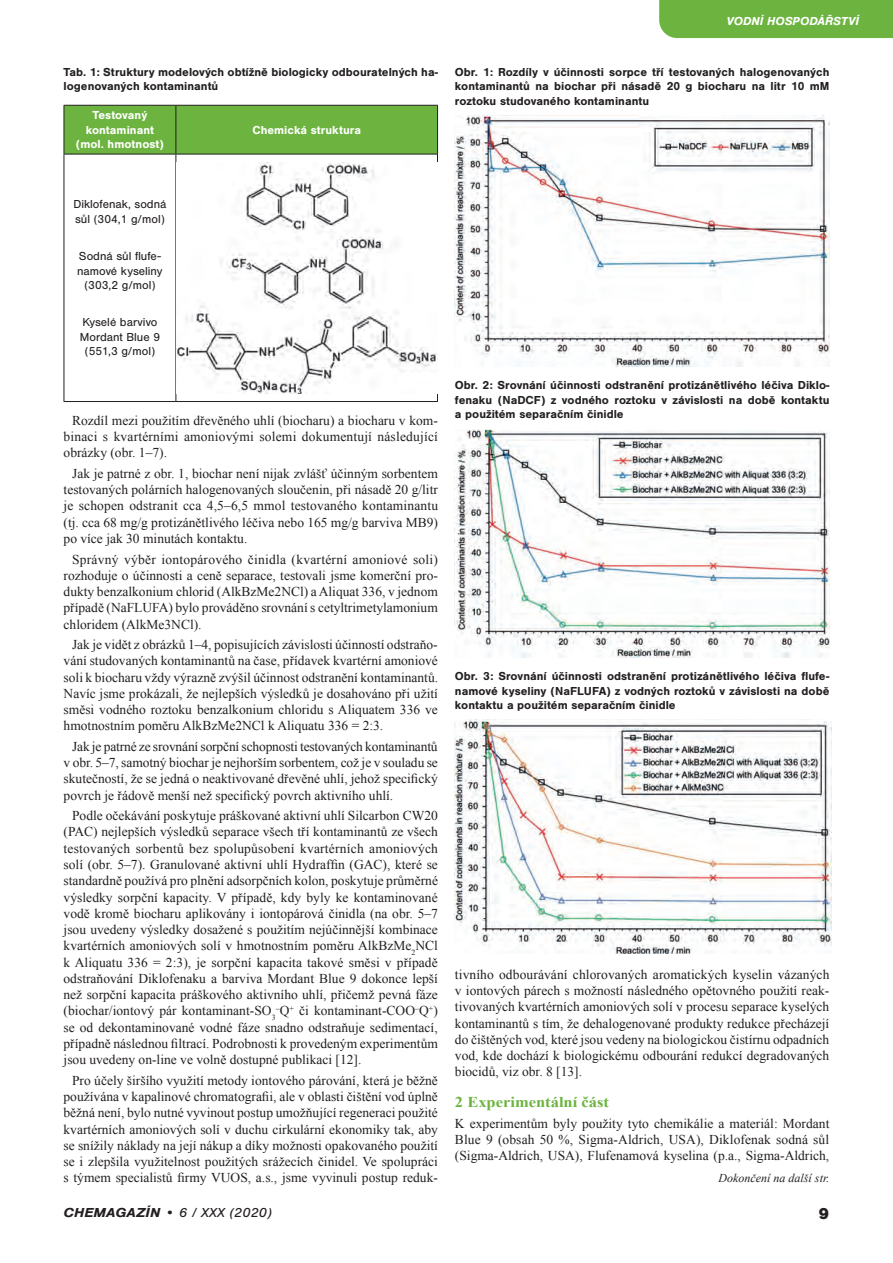
<style>
.page{position:relative;width:893px;height:1263px;background:#fff}
.page>*{position:absolute;margin:0;border:0;box-sizing:border-box;transform-origin:0 0}
.t1{font:900 16.5px "Nimbus San";color:#231f20}
.t2{font:700 15px "Times New Roman";color:#6cb43f;scale:1.1 1}
.t3{font:13.5px/16.2px "Times New Roman";color:#231f20;text-align:justify}
.t4{font:italic 13.5px "Nimbus San";color:#231f20;scale:1.1 1}
.t5{font:700 12px/14.4px "Nimbus San";color:#231f20;text-align:justify}
.t6{font:12px/14.4px "Nimbus San";color:#231f20;text-align:center}
.t7{font:700 12px/14.4px "Nimbus San";color:#fff;text-align:center}
.t8{font:italic 12px "Times New Roman";color:#231f20}
.t9{font:italic 700 12px "Nimbus San";color:#fff}
.s1{font-weight:700}
</style>
<div class="page">
<div style="left:65px;top:106px;width:372px;height:48px;background:#6cb43f"></div>
<hr style="left:64px;top:105px;width:112px;height:1px;background:#231f20">
<hr style="left:64px;top:106px;width:1px;height:48px;background:#231f20">
<hr style="left:176px;top:105px;width:262px;height:1px;background:#231f20">
<hr style="left:175px;top:106px;width:1px;height:48px;background:#231f20">
<hr style="left:437px;top:106px;width:1px;height:48px;background:#231f20">
<hr style="left:64px;top:154px;width:112px;height:1px;background:#231f20">
<hr style="left:64px;top:154px;width:1px;height:247px;background:#231f20">
<hr style="left:176px;top:154px;width:262px;height:1px;background:#231f20">
<hr style="left:175px;top:154px;width:1px;height:247px;background:#231f20">
<hr style="left:437px;top:154px;width:1px;height:247px;background:#231f20">
<hr style="left:64px;top:401px;width:112px;height:1px;background:#231f20">
<hr style="left:176px;top:401px;width:262px;height:1px;background:#231f20">
<img style="left:176px;top:163px;width:261px;height:231px">
<img style="left:455px;top:116px;width:374px;height:250px">
<img style="left:455px;top:429px;width:374px;height:228px">
<img style="left:455px;top:720px;width:376px;height:233px">
<div style="left:659px;top:0;width:234px;height:38px;background:#6cb43f"></div>
<p class="t5" style="left:64px;top:65px;width:376px">Tab. 1: Struktury modelových obtížně biologicky odbouratelných ha&shy;logenovaných kontaminantů</p>
<p class="t7" style="left:76px;top:108px;width:90px">Testovaný kontaminant (mol. hmotnost)</p>
<p class="t7" style="left:252px;top:123px;width:110px">Chemická struktura</p>
<p class="t9" style="left:726px;top:14px;width:134px">VODNÍ HOSPODÁŘSTVÍ</p>
<p class="t5" style="left:455px;top:65px;width:376px">Obr. 1: Rozdíly v účinnosti sorpce tří testovaných halogenovaných kontaminantů na biochar při násadě 20 g biocharu na litr 10 mM roztoku studovaného kontaminantu</p>
<p class="t6" style="left:73px;top:197px;width:95px;text-align:left">Diklofenak, sodná sůl (304,1 g/mol)</p>
<p class="t6" style="left:77px;top:249px;width:87px">Sodná sůl flufe&shy;namové kyseliny (303,2 g/mol)</p>
<p class="t6" style="left:80px;top:315px;width:82px">Kyselé barvivo<br>Mordant Blue 9 (551,3 g/mol)</p>
<p class="t3" style="left:64px;top:412px;width:376px;text-indent:9px">Rozdíl mezi použitím dřevěného uhlí (biocharu) a biocharu v kom&shy;binaci s kvartérními amoniovými solemi dokumentují následující obrázky (obr. 1–7).</p>
<p class="t3" style="left:64px;top:465px;width:376px;text-indent:9px">Jak je patrné z obr. 1, biochar není nijak zvlášť účinným sorbentem testovaných polárních halogenovaných sloučenin, při násadě 20 g/litr je schopen odstranit cca 4,5–6,5 mmol testovaného kontaminantu (tj. cca 68 mg/g protizánětlivého léčiva nebo 165 mg/g barviva MB9) po více jak 30 minutách kontaktu.</p>
<p class="t3" style="left:64px;top:550px;width:376px;text-indent:9px">Správný výběr iontopárového činidla (kvartérní amoniové soli) rozhoduje o účinnosti a ceně separace, testovali jsme komerční pro&shy;dukty benzalkonium chlorid (AlkBzMe2NCl) a Aliquat 336, v jednom případě (NaFLUFA) bylo prováděno srovnání s cetyltrimetylamonium chloridem (AlkMe3NCl).</p>
<p class="t3" style="left:64px;top:636px;width:376px;text-indent:9px">Jak je vidět z obrázků 1–4, popisujících závislosti účinností odstraňo&shy;vání studovaných kontaminantů na čase, přídavek kvartérní amoniové soli k biocharu vždy výrazně zvýšil účinnost odstranění kontaminantů.<br>Navíc jsme prokázali, že nejlepších výsledků je dosahováno při užití směsi vodného roztoku benzalkonium chloridu s Aliquatem 336 ve hmotnostním poměru AlkBzMe2NCl k Aliquatu 336 = 2:3.</p>
<p class="t3" style="left:64px;top:738px;width:376px;text-indent:9px">Jak je patrné ze srovnání sorpční schopnosti testovaných kontaminantů v obr. 5–7, samotný biochar je nejhorším sorbentem, což je v souladu se skutečností, že se jedná o neaktivované dřevěné uhlí, jehož specifický povrch je řádově menší než specifický povrch aktivního uhlí.</p>
<p class="t3" style="left:64px;top:807px;width:376px;text-indent:9px">Podle očekávání poskytuje práškované aktivní uhlí Silcarbon CW20 (PAC) nejlepších výsledků separace všech tří kontaminantů ze všech testovaných sorbentů bez spolupůsobení kvartérních amoniových solí (obr. 5–7). Granulované aktivní uhlí Hydraffin (GAC), které se standardně používá pro plnění adsorpčních kolon, poskytuje průměrné výsledky sorpční kapacity. V případě, kdy byly ke kontaminované vodě kromě biocharu aplikovány i iontopárová činidla (na obr. 5–7 jsou uvedeny výsledky dosažené s použitím nejúčinnější kombinace kvartérních amoniových solí v hmotnostním poměru AlkBzMe<sub>2</sub>NCl k Aliquatu 336 = 2:3), je sorpční kapacita takové směsi v případě odstraňování Diklofenaku a barviva Mordant Blue 9 dokonce lepší než sorpční kapacita práškového aktivního uhlí, přičemž pevná fáze (biochar/iontový pár kontaminant-SO<sub>3</sub><sup>–</sup>Q<sup>+</sup> či kontaminant-COO<sup>–</sup>Q<sup>+</sup>) se od dekontaminované vodné fáze snadno odstraňuje sedimentací, případně následnou filtrací. Podrobnosti k provedeným experimentům jsou uvedeny on-line ve volně dostupné publikaci [12].</p>
<p class="t3" style="left:64px;top:1071px;width:376px;text-indent:9px">Pro účely širšího využití metody iontového párování, která je běžně používána v kapalinové chromatografii, ale v oblasti čištění vod úplně běžná není, bylo nutné vyvinout postup umožňující regeneraci použité kvartérních amoniových solí v duchu cirkulární ekonomiky tak, aby se snížily náklady na její nákup a díky možnosti opakovaného použití se i zlepšila využitelnost použitých srážecích činidel. Ve spolupráci s týmem specialistů firmy VUOS, a.s., jsme vyvinuli postup reduk-</p>
<p class="t5" style="left:455px;top:378px;width:376px">Obr. 2: Srovnání účinnosti odstranění protizánětlivého léčiva Diklo&shy;fenaku (NaDCF) z vodného roztoku v závislosti na době kontaktu a použitém separačním činidle</p>
<p class="t5" style="left:455px;top:669px;width:376px">Obr. 3: Srovnání účinnosti odstranění protizánětlivého léčiva flufe&shy;namové kyseliny (NaFLUFA) z vodných roztoků v závislosti na době kontaktu a použitém separačním činidle</p>
<p class="t3" style="left:455px;top:966px;width:376px">tivního odbourávání chlorovaných aromatických kyselin vázaných v iontových párech s možností následného opětovného použití reak&shy;tivovaných kvartérních amoniových solí v procesu separace kyselých kontaminantů s tím, že dehalogenované produkty redukce přecházejí do čištěných vod, které jsou vedeny na biologickou čistírnu odpadních vod, kde dochází k biologickému odbourání redukcí degradovaných biocidů, viz obr. 8 [13].</p>
<p class="t2" style="left:455px;top:1091px;width:141px">2 Experimentální část</p>
<p class="t3" style="left:455px;top:1114px;width:376px">K experimentům byly použity tyto chemikálie a materiál: Mordant Blue 9 (obsah 50 %, Sigma-Aldrich, USA), Diklofenak sodná sůl (Sigma-Aldrich, USA), Flufenamová kyselina (p.a., Sigma-Aldrich,</p>
<p class="t8" style="left:718px;top:1170px;width:112px">Dokončení na další str.</p>
<p class="t4" style="left:64px;top:1204px;width:191px"><span class="s1">CHEMAGAZÍN</span> • 6 / XXX (2020)</p>
<p class="t1" style="left:818px;top:1203px;width:12px">9</p>
</div>
